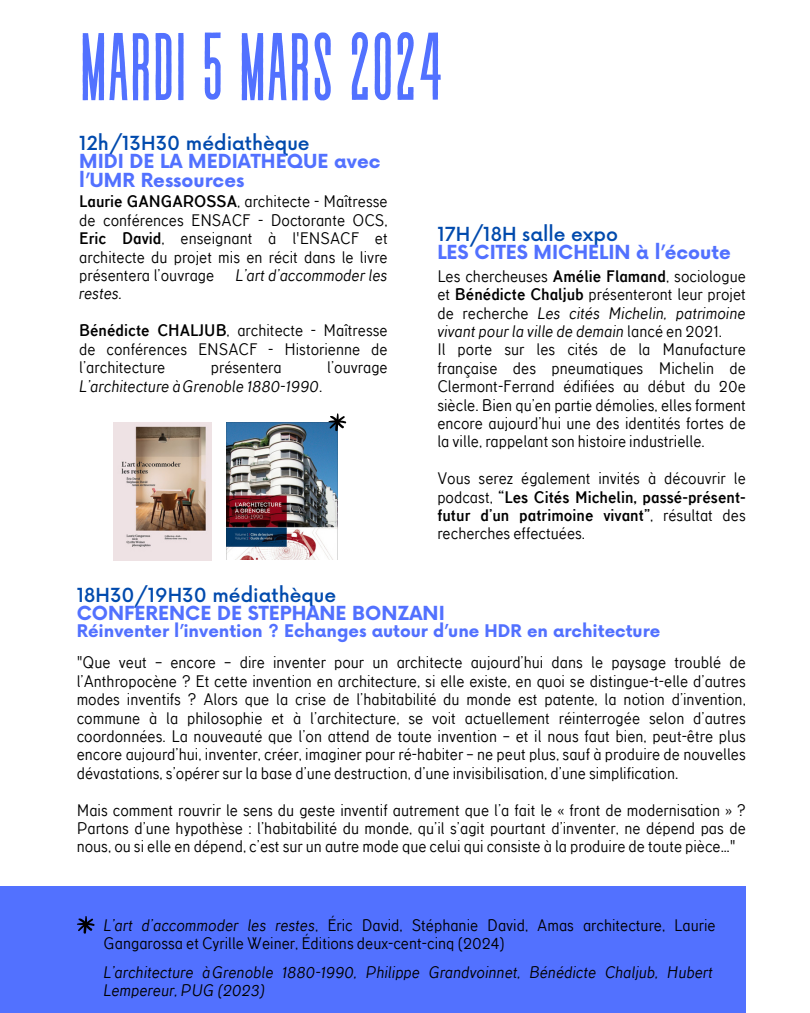
<style>
.page{position:relative;width:810px;height:1013px;background:#fff}
.page>*{position:absolute;margin:0;border:0;box-sizing:border-box;transform-origin:0 0}
.t1{font:95.8px "Revive 80 Tall";color:#5271ff}
.t2{font:700 18.9px/18.4px "Now";color:#5271ff}
.t3{font:17px/18.4px "TT Corals";color:#000;text-align:justify}
.t4{font:italic 17px/18.4px "TT Corals";color:#000}
.t5{font:700 17px "Now";color:#5271ff}
.s1{font-weight:500;color:#004aad}
.s2{font-weight:700}
.s3{font-style:italic}
.s4{font-style:normal}
</style>
<div class="page">
<div style="left:0;top:885px;width:746px;height:127px;background:#5271ff"></div>
<img style="left:227px;top:422px;width:111px;height:137px">
<img style="left:114px;top:422px;width:97px;height:138px">
<svg style="left:328px;top:413px;width:19px;height:18px"></svg>
<svg style="left:77px;top:916px;width:18px;height:18px"></svg>
<p class="t1" style="left:79px;top:18px;width:366px">MARDI 5 MARS 2024</p>
<p class="t2" style="left:79px;top:135px;width:303px"><span class="s1">12h/13H30 médiathèque<br></span>MIDI DE LA MEDIATHEQUE avec l’UMR Ressources</p>
<p class="t2" style="left:437px;top:226px;width:295px"><span class="s1">17H/18H salle expo<br></span>LES CITES MICHELIN à l’écoute</p>
<p class="t3" style="left:437px;top:267px;width:310px">Les chercheuses <span class="s2">Amélie Flamand</span>, sociologue et <span class="s2">Bénédicte Chaljub</span> présenteront leur projet de recherche <span class="s3">Les cités Michelin, patrimoine vivant pour la ville de demain</span> lancé en 2021.</p>
<h2 class="t3" style="left:437px;top:340px;width:310px">Il porte sur les cités de la Manufacture française des pneumatiques Michelin de Clermont-Ferrand édifiées au début du 20e siècle. Bien qu’en partie démolies, elles forment encore aujourd’hui une des identités fortes de la ville, rappelant son histoire industrielle.</h2>
<p class="t3" style="left:437px;top:469px;width:310px">Vous serez également invités à découvrir le podcast, <span class="s2">“Les Cités Michelin, passé-présent&shy;futur d’un patrimoine vivant”</span>, résultat des recherches effectuées.</p>
<h2 class="t3" style="left:79px;top:193px;width:310px"><span class="s2">Laurie GANGAROSSA</span>, architecte - Maîtresse de conférences ENSACF - Doctorante OCS, <span class="s2">Eric David</span>, enseignant à l'ENSACF et architecte du projet mis en récit dans le livre présentera l’ouvrage <span class="s3">L’art d’accommoder les restes.</span></h2>
<p class="t3" style="left:79px;top:321px;width:310px"><span class="s2">Bénédicte CHALJUB</span>, architecte - Maîtresse de conférences ENSACF - Historienne de l’architecture</p>
<p class="t3" style="left:211px;top:358px;width:72px">présentera</p>
<p class="t3" style="left:327px;top:358px;width:62px">l’ouvrage</p>
<p class="t4" style="left:79px;top:377px;width:245px">L’architecture àGrenoble 1880-1990<span class="s4">.</span></p>
<p class="t2" style="left:77px;top:587px;width:370px"><span class="s1">18H30/19H30 médiathèque<br></span>CONFERENCE DE STEPHANE BONZANI</p>
<p class="t5" style="left:77px;top:621px;width:585px">Réinventer l’invention ? Echanges autour d’une HDR en architecture</p>
<p class="t3" style="left:77px;top:653px;width:671px">"Que veut – encore – dire inventer pour un architecte aujourd’hui dans le paysage troublé de l’Anthropocène ? Et cette invention en architecture, si elle existe, en quoi se distingue-t-elle d’autres modes inventifs ? Alors que la crise de l’habitabilité du monde est patente, la notion d’invention, commune à la philosophie et à l’architecture, se voit actuellement réinterrogée selon d’autres coordonnées. La nouveauté que l’on attend de toute invention – et il nous faut bien, peut-être plus encore aujourd’hui, inventer, créer, imaginer pour ré-habiter – ne peut plus, sauf à produire de nouvelles dévastations, s’opérer sur la base d’une destruction, d’une invisibilisation, d’une simplification.</p>
<h2 class="t3" style="left:77px;top:801px;width:671px">Mais comment rouvrir le sens du geste inventif autrement que l’a fait le « front de modernisation » ?<br>Partons d’une hypothèse : l’habitabilité du monde, qu’il s’agit pourtant d’inventer, ne dépend pas de nous, ou si elle en dépend, c’est sur un autre mode que celui qui consiste à la produire de toute pièce…"</h2>
<p class="t3" style="left:104px;top:915px;width:614px"><span class="s3">L’art d’accommoder les restes</span>, Éric David, Stéphanie David, Amas architecture, Laurie<br>Gangarossa et Cyrille Weiner, Éditions deux-cent-cinq (2024)</p>
<p class="t4" style="left:104px;top:962px;width:611px">L’architecture àGrenoble 1880-1990, Philippe Grandvoinnet, Bénédicte Chaljub, Hubert<br>Lempereur, PUG (2023)</p>
</div>
